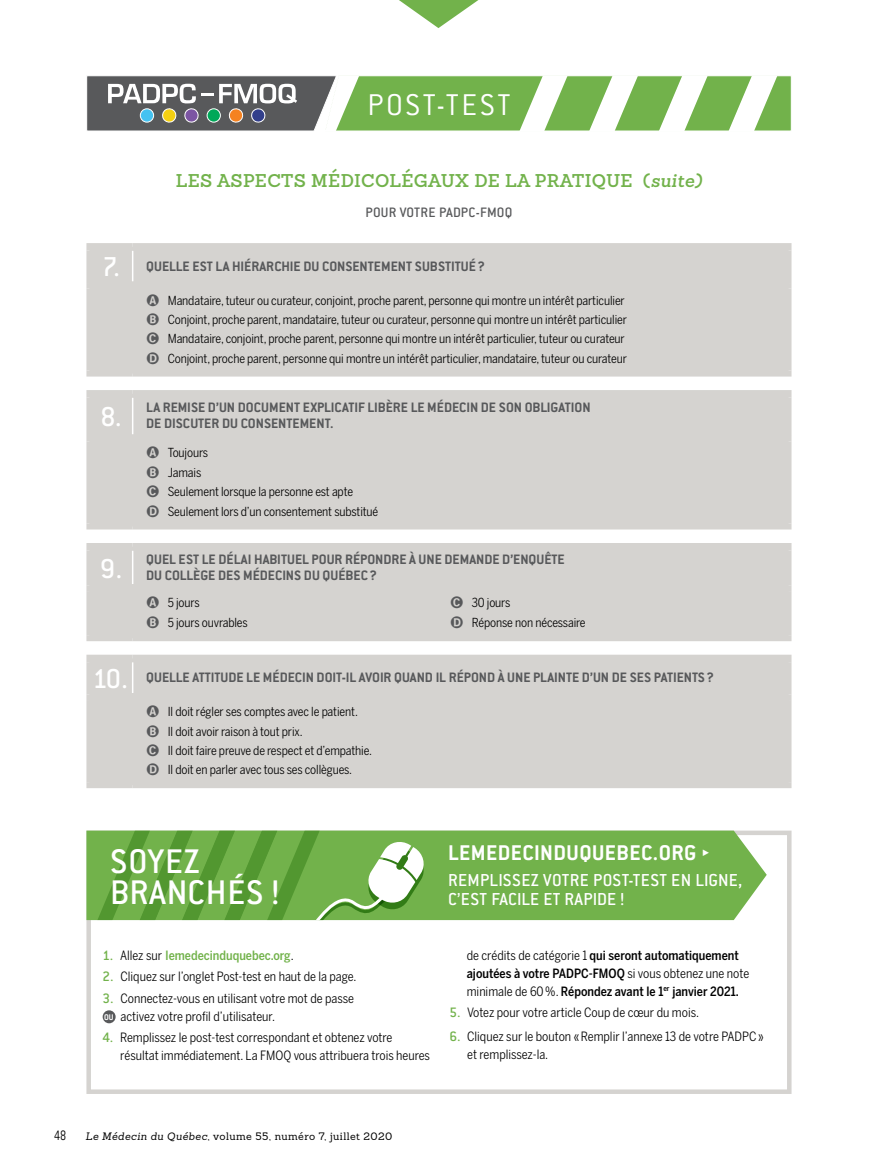
<style>
.page{position:relative;width:878px;height:1175px;background:#fff}
.page>*{position:absolute;margin:0;border:0;box-sizing:border-box;transform-origin:0 0}
.t1{font:500 37.5px/31.5px "Conduit ITC Std";letter-spacing:.02em;color:#fff}
.t2{font:300 33px "Conduit ITC Std";letter-spacing:.075em;color:#fff}
.t3{font:500 30px "Conduit ITC Std";color:#fff}
.t4{font:700 23.4px "Conduit ITC Std";letter-spacing:.02em;color:#fff}
.t5{font:500 19.05px/19px "Conduit ITC Std";letter-spacing:.02em;color:#fff}
.t6{font:600 18px "Sanchez Slab";letter-spacing:.02em;color:#72b24b}
.t7{font:700 15px/16.5px "Conduit ITC Std";color:#58595b}
.t8{font:500 15px "Conduit ITC Std";letter-spacing:.02em;color:#58595b}
.t9{font:300 15px "Conduit ITC Std";color:#000;scale:.8 1}
.t10{font:12.75px/18px "Benton Sans Cond";color:#000}
.t11{font:500 12.75px/18px "Benton Sans Cond";color:#000}
.t12{font:500 12.75px "Benton Sans Cond";color:#72b24b}
.t13{font:12.3px/19.4px "Benton Sans Cond";letter-spacing:-.01em;color:#000}
.t14{font:10.5px "Sanchez Slab";letter-spacing:.04em;color:#000}
.t15{font:700 9px "Conduit ITC Std";color:#fff}
.s1{font-style:italic}
.s2{font-weight:500;font-size:30px;color:#fff}
.s3{font-family:"Bundesbahn Pi One";font-size:13.5px;color:#58595b}
.s4{font-family:"Conduit ITC Std";font-size:15px}
.s5{font-weight:400;color:#000}
.s6{font-family:"Conduit ITC Std";font-weight:500;font-size:15px;color:#72b24b}
.s7{font-weight:400}
</style>
<div class="page">
<svg style="left:399px;top:0;width:79px;height:28px"></svg>
<svg style="left:87px;top:75px;width:705px;height:56px"></svg>
<div style="left:86px;top:830px;width:705px;height:264px;border:4px solid #d5d3d0"></div>
<div style="left:426px;top:830px;width:340px;height:90px;background:#72b24b"></div>
<svg style="left:86px;top:830px;width:340px;height:90px;background:#75b152"></svg>
<div style="left:103px;top:1010px;width:13px;height:13px;background:#58595b;border-radius:50%"></div>
<div style="left:92px;top:250px;width:693px;height:120px;background:#d5d3d0"></div>
<hr style="left:132px;top:250px;width:1px;height:31px;background:#fff">
<div style="left:86px;top:250px;width:6px;height:33px;background:#d5d3d0"></div>
<div style="left:785px;top:250px;width:6px;height:33px;background:#d5d3d0"></div>
<svg style="left:86px;top:283px;width:6px;height:5px"></svg>
<hr style="left:92px;top:281px;width:41px;height:3px;background:#d5d3d0">
<hr style="left:133px;top:281px;width:652px;height:3px;background:#d5d3d0">
<svg style="left:785px;top:283px;width:6px;height:5px"></svg>
<div style="left:86px;top:288px;width:6px;height:82px;background:#d5d3d0"></div>
<div style="left:86px;top:370px;width:47px;height:6px;background:#d5d3d0"></div>
<div style="left:785px;top:288px;width:6px;height:82px;background:#d5d3d0"></div>
<div style="left:133px;top:370px;width:658px;height:6px;background:#d5d3d0"></div>
<div style="left:86px;top:243px;width:47px;height:7px;background:#d5d3d0"></div>
<div style="left:133px;top:243px;width:658px;height:7px;background:#d5d3d0"></div>
<div style="left:92px;top:397px;width:693px;height:126px;background:#d5d3d0"></div>
<hr style="left:132px;top:397px;width:1px;height:37px;background:#fff">
<div style="left:86px;top:397px;width:6px;height:39px;background:#d5d3d0"></div>
<div style="left:785px;top:397px;width:6px;height:39px;background:#d5d3d0"></div>
<svg style="left:86px;top:436px;width:6px;height:5px"></svg>
<hr style="left:92px;top:434px;width:41px;height:3px;background:#d5d3d0">
<hr style="left:133px;top:434px;width:652px;height:3px;background:#d5d3d0">
<svg style="left:785px;top:436px;width:6px;height:5px"></svg>
<div style="left:86px;top:441px;width:6px;height:82px;background:#d5d3d0"></div>
<div style="left:86px;top:523px;width:47px;height:6px;background:#d5d3d0"></div>
<div style="left:785px;top:441px;width:6px;height:82px;background:#d5d3d0"></div>
<div style="left:133px;top:523px;width:658px;height:6px;background:#d5d3d0"></div>
<div style="left:86px;top:390px;width:47px;height:7px;background:#d5d3d0"></div>
<div style="left:133px;top:390px;width:658px;height:7px;background:#d5d3d0"></div>
<div style="left:92px;top:550px;width:693px;height:85px;background:#d5d3d0"></div>
<hr style="left:132px;top:550px;width:1px;height:34px;background:#fff">
<div style="left:86px;top:550px;width:6px;height:35px;background:#d5d3d0"></div>
<div style="left:785px;top:550px;width:6px;height:35px;background:#d5d3d0"></div>
<svg style="left:86px;top:585px;width:6px;height:6px"></svg>
<hr style="left:92px;top:584px;width:41px;height:3px;background:#d5d3d0">
<hr style="left:133px;top:584px;width:652px;height:3px;background:#d5d3d0">
<svg style="left:785px;top:585px;width:6px;height:6px"></svg>
<div style="left:86px;top:591px;width:6px;height:44px;background:#d5d3d0"></div>
<div style="left:86px;top:635px;width:47px;height:6px;background:#d5d3d0"></div>
<div style="left:785px;top:591px;width:6px;height:44px;background:#d5d3d0"></div>
<div style="left:133px;top:635px;width:658px;height:6px;background:#d5d3d0"></div>
<div style="left:86px;top:543px;width:47px;height:7px;background:#d5d3d0"></div>
<div style="left:133px;top:543px;width:658px;height:7px;background:#d5d3d0"></div>
<div style="left:92px;top:662px;width:693px;height:120px;background:#d5d3d0"></div>
<hr style="left:132px;top:662px;width:1px;height:31px;background:#fff">
<div style="left:86px;top:662px;width:6px;height:32px;background:#d5d3d0"></div>
<div style="left:785px;top:662px;width:6px;height:32px;background:#d5d3d0"></div>
<svg style="left:86px;top:694px;width:6px;height:6px"></svg>
<hr style="left:92px;top:693px;width:41px;height:3px;background:#d5d3d0">
<hr style="left:133px;top:693px;width:652px;height:3px;background:#d5d3d0">
<svg style="left:785px;top:694px;width:6px;height:6px"></svg>
<div style="left:86px;top:700px;width:6px;height:82px;background:#d5d3d0"></div>
<div style="left:86px;top:782px;width:47px;height:6px;background:#d5d3d0"></div>
<div style="left:785px;top:700px;width:6px;height:82px;background:#d5d3d0"></div>
<div style="left:133px;top:782px;width:658px;height:6px;background:#d5d3d0"></div>
<div style="left:86px;top:654px;width:47px;height:8px;background:#d5d3d0"></div>
<div style="left:133px;top:654px;width:658px;height:8px;background:#d5d3d0"></div>
<svg style="left:703px;top:849px;width:6px;height:7px"></svg>
<h2 class="t2" style="left:367px;top:85px;width:144px">POST-TEST</h2>
<h3 class="t6" style="left:176px;top:168px;width:527px">LES ASPECTS MÉDICOLÉGAUX DE LA PRATIQUE (<span class="s1">suite)</span></h3>
<p class="t8" style="left:365px;top:203px;width:148px">POUR VOTRE PADPC-FMOQ</p>
<p class="t7" style="left:102px;top:257px;width:384px"><span class="s2">7.</span> QUELLE EST LA HIÉRARCHIE DU CONSENTEMENT SUBSTITUÉ ?</p>
<p class="t13" style="left:146px;top:290px;width:482px"><span class="s3">A</span> Mandataire, tuteur ou curateur, conjoint, proche parent, personne qui montre un intérêt particulier <span class="s3">B</span> Conjoint, proche parent, mandataire, tuteur ou curateur, personne qui montre un intérêt particulier <span class="s3">C</span> Mandataire, conjoint, proche parent, personne qui montre un intérêt particulier, tuteur ou curateur <span class="s3">D</span> Conjoint, proche parent, personne qui montre un intérêt particulier, mandataire, tuteur ou curateur</p>
<h3 class="t3" style="left:100px;top:399px;width:23px">8.</h3>
<p class="t7" style="left:146px;top:398px;width:446px">LA REMISE D’UN DOCUMENT EXPLICATIF LIBÈRE LE MÉDECIN DE SON OBLIGATION<br>DE DISCUTER DU CONSENTEMENT.</p>
<p class="t13" style="left:146px;top:443px;width:234px"><span class="s3">A</span> Toujours<br><span class="s3">B</span> Jamais<br><span class="s3">C</span> Seulement lorsque la personne est apte<br><span class="s3">D</span> Seulement lors d’un consentement substitué</p>
<h3 class="t3" style="left:100px;top:550px;width:23px">9.</h3>
<p class="t7" style="left:146px;top:550px;width:420px">QUEL EST LE DÉLAI HABITUEL POUR RÉPONDRE À UNE DEMANDE D’ENQUÊTE<br>DU COLLÈGE DES MÉDECINS DU QUÉBEC ?</p>
<p class="t13" style="left:146px;top:593px;width:103px"><span class="s3">A</span> 5 jours<br><span class="s3">B</span> 5 jours ouvrables</p>
<p class="t13" style="left:450px;top:593px;width:137px"><span class="s3">C</span> 30 jours<br><span class="s3">D</span> Réponse non nécessaire</p>
<p class="t7" style="left:92px;top:669px;width:623px"><span class="s2">10.</span> QUELLE ATTITUDE LE MÉDECIN DOIT-IL AVOIR QUAND IL RÉPOND À UNE PLAINTE D’UN DE SES PATIENTS ?</p>
<p class="t13" style="left:146px;top:702px;width:227px"><span class="s3">A</span> Il doit régler ses comptes avec le patient.<br><span class="s3">B</span> Il doit avoir raison à tout prix.<br><span class="s3">C</span> Il doit faire preuve de respect et d’empathie.<br><span class="s3">D</span> Il doit en parler avec tous ses collègues.</p>
<h1 class="t1" style="left:110px;top:844px;width:172px">SOYEZ<br>BRANCHÉS !</h1>
<p class="t12" style="left:103px;top:948px;width:193px"><span class="s4">1.</span> <span class="s5">Allez sur</span> lemedecinduquebec.org<span class="s5">.</span></p>
<p class="t10" style="left:103px;top:967px;width:255px"><span class="s6">2.</span> Cliquez sur l’onglet Post-test en haut de la page.</p>
<p class="t10" style="left:120px;top:988px;width:235px;text-indent:-18px"><span class="s6">3.</span> Connectez-vous en utilisant votre mot de passe activez votre profil d’utilisateur.</p>
<p class="t10" style="left:120px;top:1028px;width:311px;text-indent:-17px"><span class="s6">4.</span> Remplissez le post-test correspondant et obtenez votre résultat immédiatement. La FMOQ vous attribuera trois heures</p>
<p class="t15" style="left:104px;top:1011px;width:11px">OU</p>
<h3 class="t4" style="left:448px;top:839px;width:250px">LEMEDECINDUQUEBEC.ORG</h3>
<h3 class="t5" style="left:448px;top:870px;width:296px">REMPLISSEZ VOTRE POST-TEST EN LIGNE,<br>C’EST FACILE ET RAPIDE !</h3>
<p class="t11" style="left:467px;top:946px;width:284px"><span class="s7">de crédits de catégorie 1</span> qui seront automatiquement ajoutées à votre PADPC-FMOQ <span class="s7">si vous obtenez une note minimale de 60%.</span> Répondez avant le 1<sup>er</sup> janvier 2021.</p>
<p class="t10" style="left:449px;top:1003px;width:251px"><span class="s6">5.</span> Votez pour votre article Coup de cœur du mois.</p>
<p class="t10" style="left:467px;top:1027px;width:298px;text-indent:-18px"><span class="s6">6.</span> Cliquez sur le bouton «Remplir l’annexe 13 de votre PADPC» et remplissez-la.</p>
<p class="t9" style="left:54px;top:1126px;width:17px">48</p>
<p class="t14" style="left:86px;top:1129px;width:308px"><span class="s1">Le Médecin du Québec</span>, volume 55, numéro 7, juillet 2020</p>
</div>
